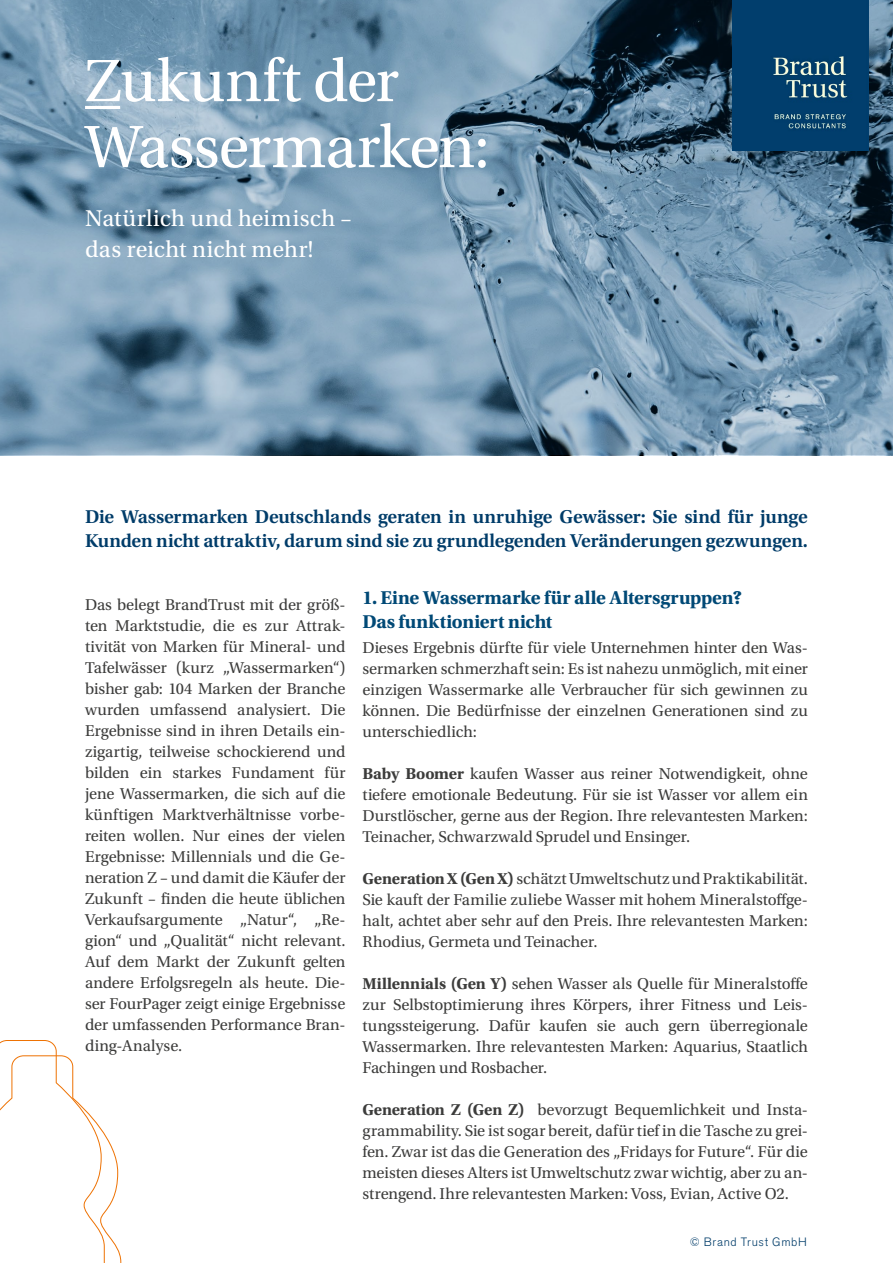
<style>
.page{position:relative;width:893px;height:1263px;background:#fff}
.page>*{position:absolute;margin:0;border:0;box-sizing:border-box;transform-origin:0 0}
.t1{font:63px/66px "Utopia Std";letter-spacing:-.015em;color:#fff}
.t2{font:24px/31.5px "Utopia Std";letter-spacing:.01em;color:#fff}
.t3{font:600 19.5px/24px "Utopia Std";letter-spacing:-.01em;color:#003c69}
.t4{font:700 19.5px/24px "Utopia Std";letter-spacing:-.005em;color:#004976}
.t5{font:16.5px/21px "Utopia Std";letter-spacing:-.005em;color:#3c3c3b;text-align:justify}
.t6{font:300 12px "Akzidenz Grotesk Pro";letter-spacing:.055em;color:#003c69}
.s1{font-weight:700}
</style>
<div class="page">
<svg style="left:0;top:0;width:893px;height:455px;background:#7293ab"></svg>
<hr style="left:85px;top:106px;width:35px;height:3px;background:#fff">
<svg style="left:0;top:1040px;width:122px;height:223px"></svg>
<img style="left:732px;top:0;width:136px;height:150px">
<h1 class="t1" style="left:85px;top:49px;width:406px">Zukunft der<br>Wassermarken:</h1>
<h2 class="t2" style="left:85px;top:203px;width:268px">Natürlich und heimisch – das reicht nicht mehr!</h2>
<p class="t3" style="left:85px;top:505px;width:724px">Die Wassermarken Deutschlands geraten in unruhige Gewässer: Sie sind für junge<br>Kunden nicht attraktiv, darum sind sie zu grundlegenden Veränderungen gezwungen.</p>
<p class="t5" style="left:85px;top:595px;width:262px">Das belegt BrandTrust mit der größ&shy;ten Marktstudie, die es zur Attrak&shy;tivität von Marken für Mineral- und Tafelwässer (kurz „Wassermarken“) bisher gab: 104 Marken der Branche wurden umfassend analysiert. Die Ergebnisse sind in ihren Details ein&shy;zigartig, teilweise schockierend und bilden ein starkes Fundament für jene Wassermarken, die sich auf die künftigen Marktverhältnisse vorbe&shy;reiten wollen. Nur eines der vielen Ergebnisse: Millennials und die Ge&shy;neration Z – und damit die Käufer der Zukunft – finden die heute üblichen Verkaufsargumente „Natur“, „Re&shy;gion“ und „Qualität“ nicht relevant.<br>Auf dem Markt der Zukunft gelten andere Erfolgsregeln als heute. Die&shy;ser FourPager zeigt einige Ergebnisse der umfassenden Performance Bran&shy;ding-Analyse.</p>
<p class="t4" style="left:362px;top:586px;width:381px">1. Eine Wassermarke für alle Altersgruppen?<br>Das funktioniert nicht</p>
<p class="t5" style="left:362px;top:638px;width:447px">Dieses Ergebnis dürfte für viele Unternehmen hinter den Was&shy;sermarken schmerzhaft sein: Es ist nahezu unmöglich, mit einer einzigen Wassermarke alle Verbraucher für sich gewinnen zu können. Die Bedürfnisse der einzelnen Generationen sind zu unterschiedlich:</p>
<p class="t5" style="left:362px;top:764px;width:447px"><span class="s1">Baby Boomer</span> kaufen Wasser aus reiner Notwendigkeit, ohne tiefere emotionale Bedeutung. Für sie ist Wasser vor allem ein Durstlöscher, gerne aus der Region. Ihre relevantesten Marken:<br>Teinacher, Schwarzwald Sprudel und Ensinger.</p>
<p class="t5" style="left:362px;top:869px;width:447px"><span class="s1">Generation X (Gen X)</span> schätzt Umweltschutz und Praktikabilität.<br>Sie kauft der Familie zuliebe Wasser mit hohem Mineralstoffge&shy;halt, achtet aber sehr auf den Preis. Ihre relevantesten Marken:<br>Rhodius, Germeta und Teinacher.</p>
<p class="t5" style="left:362px;top:974px;width:447px"><span class="s1">Millennials (Gen Y)</span> sehen Wasser als Quelle für Mineralstoffe zur Selbstoptimierung ihres Körpers, ihrer Fitness und Leis&shy;tungssteigerung. Dafür kaufen sie auch gern überregionale Wassermarken. Ihre relevantesten Marken: Aquarius, Staatlich Fachingen und Rosbacher.</p>
<p class="t5" style="left:362px;top:1100px;width:447px"><span class="s1">Generation Z (Gen Z)</span> bevorzugt Bequemlichkeit und Insta&shy;grammability. Sie ist sogar bereit, dafür tief in die Tasche zu grei&shy;fen. Zwar ist das die Generation des „Fridays for Future“. Für die meisten dieses Alters ist Umweltschutz zwar wichtig, aber zu an&shy;strengend. Ihre relevantesten Marken: Voss, Evian, Active O2.</p>
<p class="t6" style="left:690px;top:1234px;width:119px">© Brand Trust GmbH</p>
</div>
